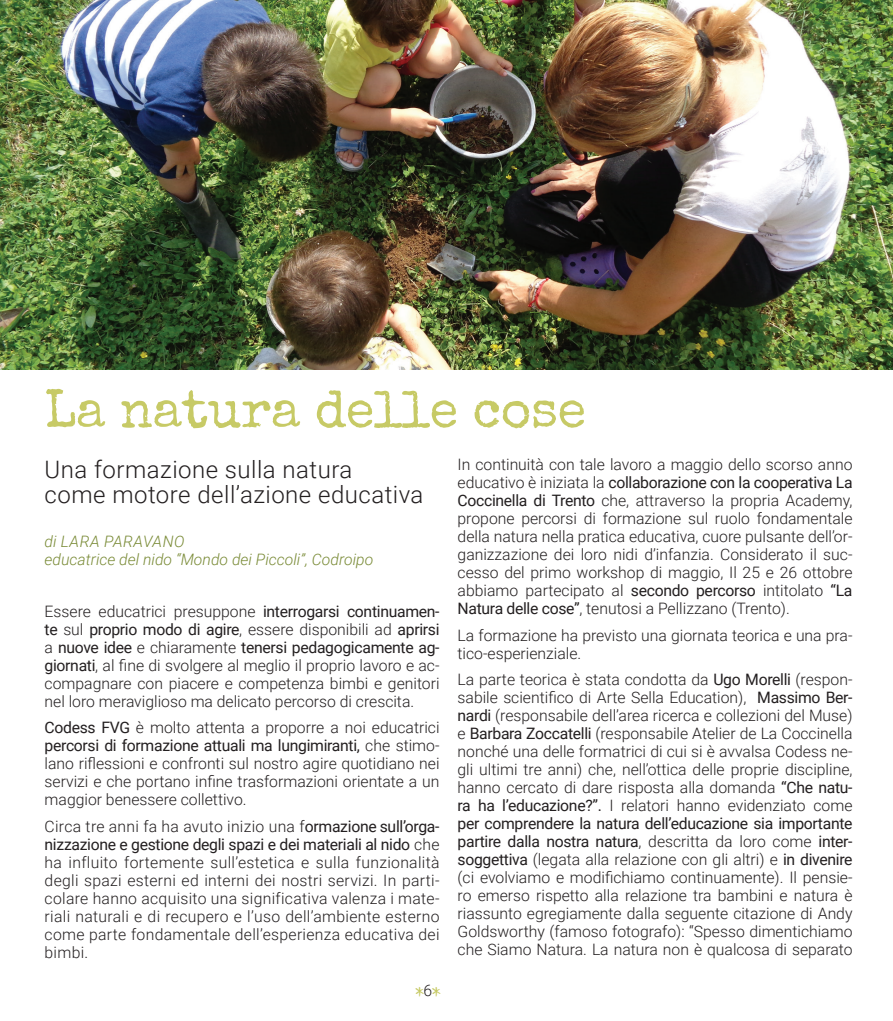
<style>
.page{position:relative;width:893px;height:1021px;background:#fff}
.page>*{position:absolute;margin:0;border:0;box-sizing:border-box;transform-origin:0 0}
.t1{font:52.5px "Special Elite";letter-spacing:-.01em;color:#c7ca66}
.t2{font:300 24px/25.5px "Roboto";letter-spacing:.02em;color:#231f20}
.t3{font:24px "Ink Free";color:#c7ca66}
.t4{font:300 15.75px/18px "Roboto";color:#231f20;text-align:justify}
.t5{font:italic 300 15.75px/18px "Roboto";color:#7a8b37}
.s1{font-weight:400}
</style>
<div class="page">
<img style="left:0;top:0;width:893px;height:369px">
<h1 class="t1" style="left:45px;top:376px;width:543px">La natura delle cose</h1>
<h2 class="t2" style="left:45px;top:455px;width:380px">Una formazione sulla natura<br>come motore dell’azione educativa</h2>
<p class="t5" style="left:45px;top:531px;width:330px">di LARA PARAVANO<br>educatrice del nido “Mondo dei Piccoli”, Codroipo</p>
<p class="t4" style="left:45px;top:601px;width:396px">Essere educatrici presuppone <span class="s1">interrogarsi continuamen&shy;te</span> sul <span class="s1">proprio modo di agire</span>, essere disponibili ad <span class="s1">aprirsi </span>a <span class="s1">nuove idee</span> e chiaramente <span class="s1">tenersi pedagogicamente ag&shy;giornati</span>, al fine di svolgere al meglio il proprio lavoro e ac&shy;compagnare con piacere e competenza bimbi e genitori nel loro meraviglioso ma delicato percorso di crescita.</p>
<p class="t4" style="left:45px;top:718px;width:396px"><span class="s1">Codess FVG</span> è molto attenta a proporre a noi educatrici <span class="s1">percorsi di formazione attuali ma lungimiranti,</span> che stimo&shy;lano riflessioni e confronti sul nostro agire quotidiano nei servizi e che portano infine trasformazioni orientate a un maggior benessere collettivo.</p>
<p class="t4" style="left:45px;top:816px;width:397px">Circa tre anni fa ha avuto inizio una f<span class="s1">ormazione sull’orga&shy;nizzazione e gestione degli spazi e dei materiali al nido</span> che ha influito fortemente sull’estetica e sulla funzionalità degli spazi esterni ed interni dei nostri servizi. In parti&shy;colare hanno acquisito una significativa valenza i mate&shy;riali naturali e di recupero e l’uso dell’ambiente esterno come parte fondamentale dell’esperienza educativa dei bimbi.</p>
<p class="t4" style="left:458px;top:455px;width:396px">In continuità con tale lavoro a maggio dello scorso anno educativo è iniziata la <span class="s1">collaborazione con la cooperativa La Coccinella di Trento</span> che, attraverso la propria Academy, propone percorsi di formazione sul ruolo fondamentale della natura nella pratica educativa, cuore pulsante dell’or&shy;ganizzazione dei loro nidi d’infanzia. Considerato il suc&shy;cesso del primo workshop di maggio, Il 25 e 26 ottobre abbiamo partecipato al <span class="s1">secondo percorso</span> intitolato <span class="s1">“La Natura delle cose”</span>, tenutosi a Pellizzano (Trento).</p>
<p class="t4" style="left:458px;top:625px;width:396px">La formazione ha previsto una giornata teorica e una pra&shy;tico-esperienziale.</p>
<p class="t4" style="left:458px;top:670px;width:397px">La parte teorica è stata condotta da <span class="s1">Ugo Morelli</span> (respon&shy;sabile scientifico di Arte Sella Education), <span class="s1">Massimo Ber&shy;nardi</span> (responsabile dell’area ricerca e collezioni del Muse) e <span class="s1">Barbara Zoccatelli</span> (responsabile Atelier de La Coccinella nonché una delle formatrici di cui si è avvalsa Codess ne&shy;gli ultimi tre anni) che, nell’ottica delle proprie discipline, hanno cercato di dare risposta alla domanda <span class="s1">“Che natu&shy;ra ha l’educazione?”.</span> I relatori hanno evidenziato come <span class="s1">per comprendere la natura dell’educazione sia importante partire dalla nostra natura</span>, descritta da loro come <span class="s1">inter&shy;soggettiva</span> (legata alla relazione con gli altri) e <span class="s1">in divenire </span>(ci evolviamo e modifichiamo continuamente). Il pensie&shy;ro emerso rispetto alla relazione tra bambini e natura è riassunto egregiamente dalla seguente citazione di Andy Goldsworthy (famoso fotografo): “Spesso dimentichiamo che Siamo Natura. La natura non è qualcosa di separato</p>
<h2 class="t3" style="left:415px;top:983px;width:27px">*<sup>6</sup>*</h2>
</div>
